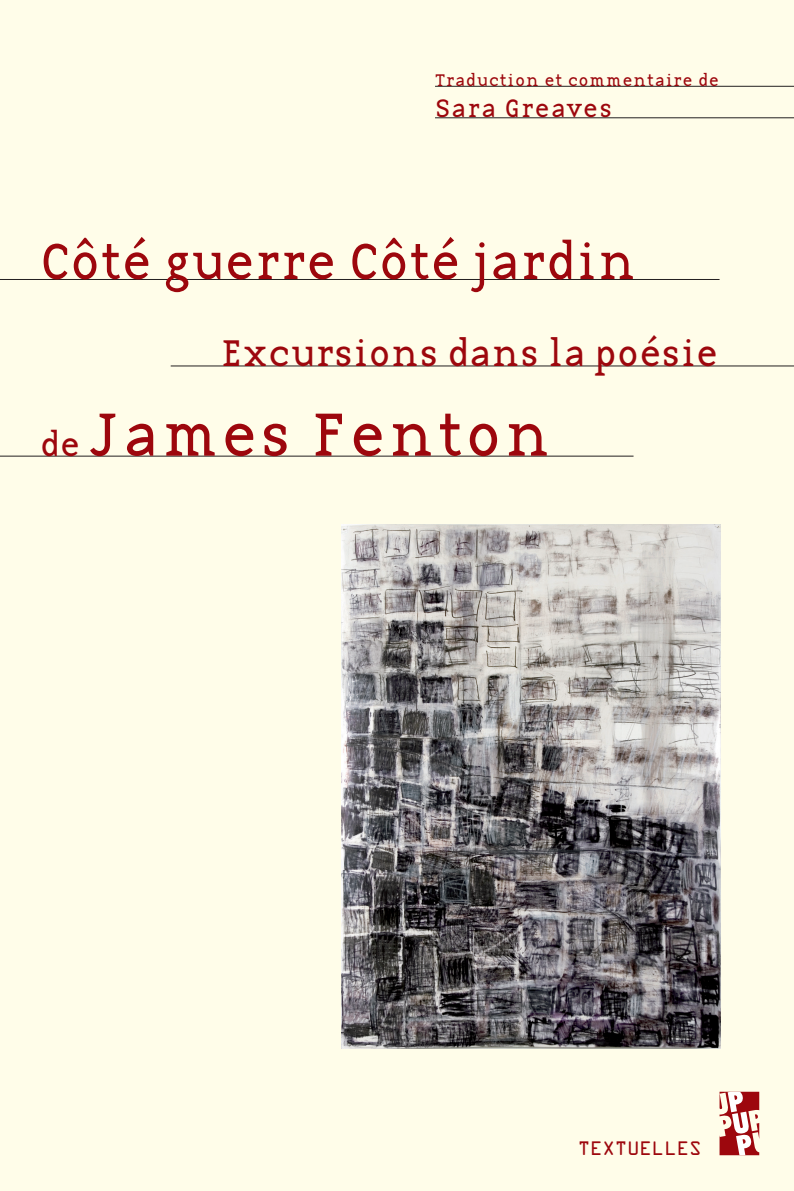
<style>
.page{position:relative;width:794px;height:1191px;background:#fffde9}
.page>*{position:absolute;margin:0;border:0;box-sizing:border-box;transform-origin:0 0}
.t1{font:63px "Base Twelve Serif";letter-spacing:.03em;color:#9d070d}
.t2{font:52.5px "Base Twelve Serif";letter-spacing:-.01em;color:#9d070d}
.t3{font:38.5px "Base Twelve Serif";letter-spacing:-.01em;color:#9d070d}
.t4{font:26.25px "Base Twelve Serif";letter-spacing:.03em;color:#9d070d}
.t5{font:17.5px "Base Twelve Serif";letter-spacing:.03em;color:#9d070d}
.t6{font:17.5px "OCRA Std";letter-spacing:-.015em;color:#9d070d}
.s1{font-size:35px}
</style>
<div class="page">
<svg style="left:719px;top:1091px;width:40px;height:64px"></svg>
<hr style="left:0;top:279px;width:719px;height:1px;background:#231f20">
<hr style="left:0;top:456px;width:633px;height:1px;background:#231f20">
<hr style="left:435px;top:86px;width:359px;height:1px;background:#231f20">
<hr style="left:435px;top:117px;width:359px;height:1px;background:#231f20">
<img style="left:342px;top:524px;width:378px;height:524px">
<hr style="left:171px;top:365px;width:623px;height:1px;background:#231f20">
<p class="t5" style="left:435px;top:69px;width:285px">Traduction et commentaire de</p>
<p class="t4" style="left:435px;top:92px;width:179px">Sara Greaves</p>
<p class="t2" style="left:40px;top:228px;width:598px">Côté guerre Côté jardin</p>
<p class="t3" style="left:220px;top:328px;width:499px">Excursions dans la poésie</p>
<p class="t1" style="left:40px;top:395px;width:513px"><span class="s1">de</span> James Fenton</p>
<p class="t6" style="left:578px;top:1140px;width:125px">TEXTUELLES</p>
</div>
